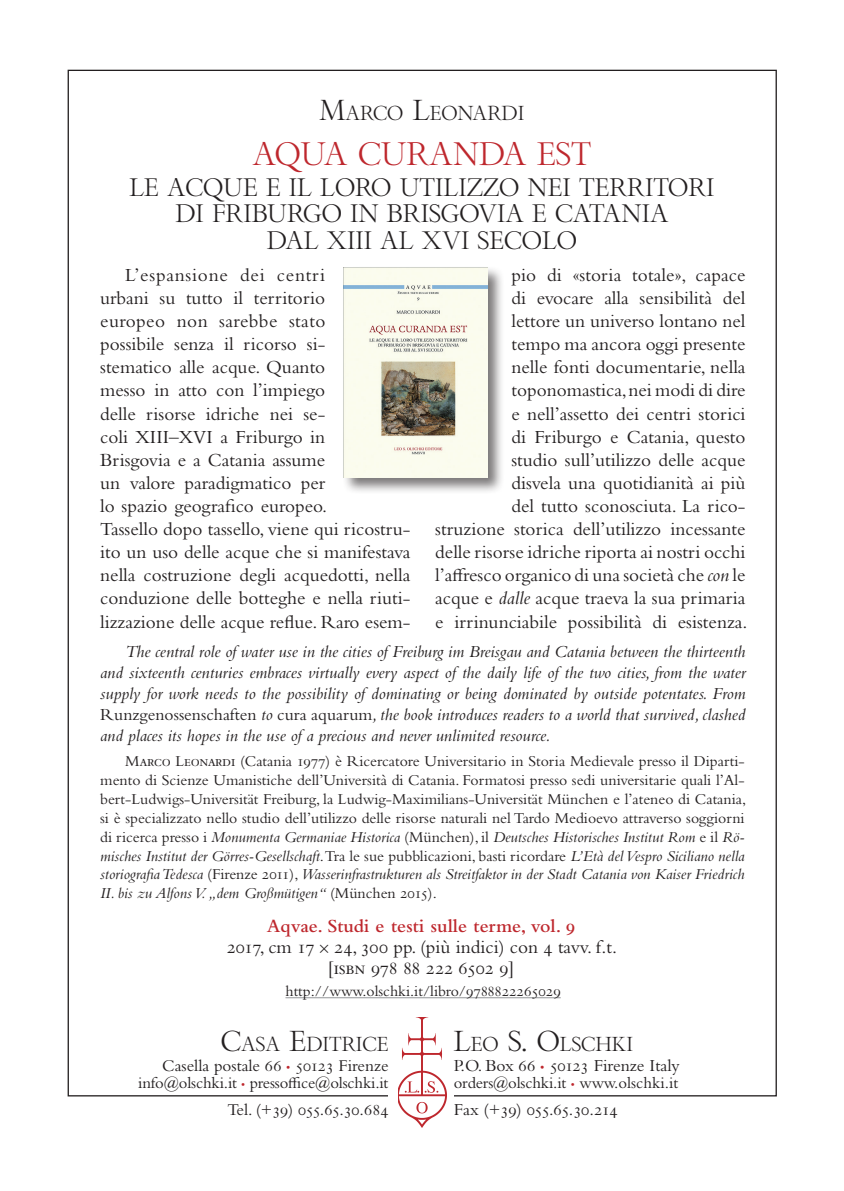
<style>
.page{position:relative;width:844px;height:1191px;background:#fff}
.page>*{position:absolute;margin:0;border:0;box-sizing:border-box;transform-origin:0 0}
._2_titolo{font:31.5px "Bembo Titling MT Std";color:#be272d}
._3_sottotitolo{font:24.5px/26.2px "Bembo Titling MT Std";color:#231f20;text-align:center}
._1_autore{font:19.6px "Bembo Titling MT Std";color:#231f20}
._5_testo{font:19.25px/23.1px "Bembo Std";color:#231f20}
._7_dati{font:19.25px "Bembo Std";color:#231f20}
._6_collana{font:600 19.25px "Bembo Std";color:#be272d}
._5_testo_inglese{font:italic 17.5px/21px "Bembo Std";color:#231f20;text-align:justify}
.t1{font:17.5px "Bembo Std";color:#231f20}
.t2{font:17.5px "Bembo Std";letter-spacing:-.02em;color:#231f20}
.t3{font:17.15px "Bembo Std";color:#231f20}
.t4{font:17.15px "Bembo Std";letter-spacing:-.02em;color:#231f20}
.t5{font:16.62px "Bembo Std";letter-spacing:-.01em;color:#231f20}
._5_testo-2{font:15.75px/18.9px "Bembo Std";color:#231f20;text-align:justify}
.link_scheda_libro{font:15.75px "Bembo Std";color:#231f20}
.s1{font-size:28px}
.s2{font-style:italic}
.s3{font-style:normal}
.s4{font-family:"Bembo Cost"}
.s5{font-size:11.9px;color:#be272d}
.s6{font-size:11.38px;color:#be272d}
.s7{font-size:12.25px;color:#be272d}
</style>
<div class="page">
<img style="left:398px;top:1017px;width:48px;height:110px">
<div style="left:342px;top:266px;width:162px;height:228px;background:#231f20;opacity:.6"></div>
<img style="left:344px;top:268px;width:143px;height:209px">
<hr style="left:285px;top:997px;width:275px;height:1px;background:#939598">
<p class="_1_autore" style="left:319px;top:101px;width:206px"><span class="s1">M</span>ARCO <span class="s1">L</span>EONARDI</p>
<p class="_2_titolo" style="left:252px;top:134px;width:340px">AQUA CURANDA EST</p>
<p class="_3_sottotitolo" style="left:129px;top:174px;width:586px">LE ACQUE E IL LORO UTILIZZO NEI TERRITORI<br>DI FRIBURGO IN BRISGOVIA E CATANIA<br>DAL XIII AL XVI SECOLO</p>
<p class="_5_testo" style="left:100px;top:263px;width:312px;text-indent:25px">L’espansione dei centri<br>urbani su tutto il territorio<br>europeo non sarebbe stato<br>possibile senza il ricorso si-<br>stematico alle acque. Quanto<br>messo in atto con l’impiego<br>delle risorse idriche nei se-<br>coli XIII–XVI a Friburgo in<br>Brisgovia e a Catania assume<br>un valore paradigmatico per<br>lo spazio geografico europeo.<br>Tassello dopo tassello, viene qui ricostru&shy;ito un uso delle acque che si manifestava nella costruzione degli acquedotti, nella conduzione delle botteghe e nella riuti&shy;lizzazione delle acque reflue. Raro esem-</p>
<p class="_5_testo" style="left:435px;top:263px;width:313px;text-align:right">pio di «storia totale», capace<br>di evocare alla sensibilità del<br>lettore un universo lontano nel<br>tempo ma ancora oggi presente<br>nelle fonti documentarie, nella toponomastica, nei modi di dire<br>e nell’assetto dei centri storici<br>di Friburgo e Catania, questo<br>studio sull’utilizzo delle acque<br>disvela una quotidianità ai più<br>del tutto sconosciuta. La rico-<br>struzione storica dell’utilizzo incessante delle risorse idriche riporta ai nostri occhi l’affresco organico di una società che <span class="s2">con</span> le acque e <span class="s2">dalle</span> acque traeva la sua primaria e irrinunciabile possibilità di esistenza.</p>
<p class="_5_testo_inglese" style="left:100px;top:640px;width:646px;text-indent:25px">The central role of water use in the cities of Freiburg im Breisgau and Catania between the thirteenth and sixteenth centuries embraces virtually every aspect of the daily life of the two cities, from the water supply for work needs to the possibility of dominating or being dominated by outside potentates. From <span class="s3">Runzgenossenschaften</span> to <span class="s3">cura aquarum</span>, the book introduces readers to a world that survived, clashed and places its hopes in the use of a precious and never unlimited resource.</p>
<p class="_5_testo-2" style="left:100px;top:751px;width:647px;text-indent:25px">Marco Leonardi (Catania 1977) è Ricercatore Universitario in Storia Medievale presso il Diparti&shy;mento di Scienze Umanistiche dell’Università di Catania. Formatosi presso sedi universitarie quali l’Al&shy;bert-Ludwigs-Universität Freiburg, la Ludwig-Maximilians-Universität München e l’ateneo di Catania, si è specializzato nello studio dell’utilizzo delle risorse naturali nel Tardo Medioevo attraverso soggiorni di ricerca presso i <span class="s2">Monumenta Germaniae Historica</span> (München), il <span class="s2">Deutsches Historisches Institut Rom</span> e il <span class="s2">Rö&shy;misches Institut der Görres-Gesellschaft</span>.Tra le sue pubblicazioni, basti ricordare <span class="s2">L’Età del Vespro Siciliano nella storiografia Tedesca</span> (Firenze 2011), <span class="s2">Wasserinfrastrukturen als Streitfaktor in der Stadt Catania von Kaiser Friedrich II. bis zu Alfons V. „dem Großmütigen“</span> (München 2015).</p>
<p class="_6_collana" style="left:267px;top:915px;width:310px">Aqvae. Studi e testi sulle terme, vol. 9</p>
<p class="_7_dati" style="left:227px;top:936px;width:391px">2017, cm 17 <span class="s4">¥</span> 24, 300 pp. (più indici) con 4 tavv. f.t.</p>
<p class="_7_dati" style="left:328px;top:957px;width:188px">[isbn 978 88 222 6502 9]</p>
<p class="link_scheda_libro" style="left:285px;top:982px;width:277px">http://www.olschki.it/libro/9788822265029</p>
<p class="_1_autore" style="left:221px;top:1031px;width:169px"><span class="s1">C</span>ASA <span class="s1">E</span>DITRICE</p>
<p class="t3" style="left:162px;top:1055px;width:228px">Casella postale 66 <span class="s5">•</span> 50123 Firenze</p>
<p class="t5" style="left:138px;top:1073px;width:251px">info@olschki.it <span class="s6">•</span> pressoffice@olschki.it</p>
<p class="t4" style="left:227px;top:1099px;width:162px">Tel. (+39) 055.65.30.684</p>
<p class="_1_autore" style="left:453px;top:1031px;width:181px"><span class="s1">L</span>EO <span class="s1">S. O</span>LSCHKI</p>
<p class="t1" style="left:453px;top:1054px;width:227px">P.O. Box 66 <span class="s7">•</span> 50123 Firenze Italy</p>
<p class="t5" style="left:453px;top:1073px;width:226px">orders@olschki.it <span class="s6">•</span> www.olschki.it</p>
<p class="t2" style="left:453px;top:1098px;width:165px">Fax (+39) 055.65.30.214</p>
</div>
